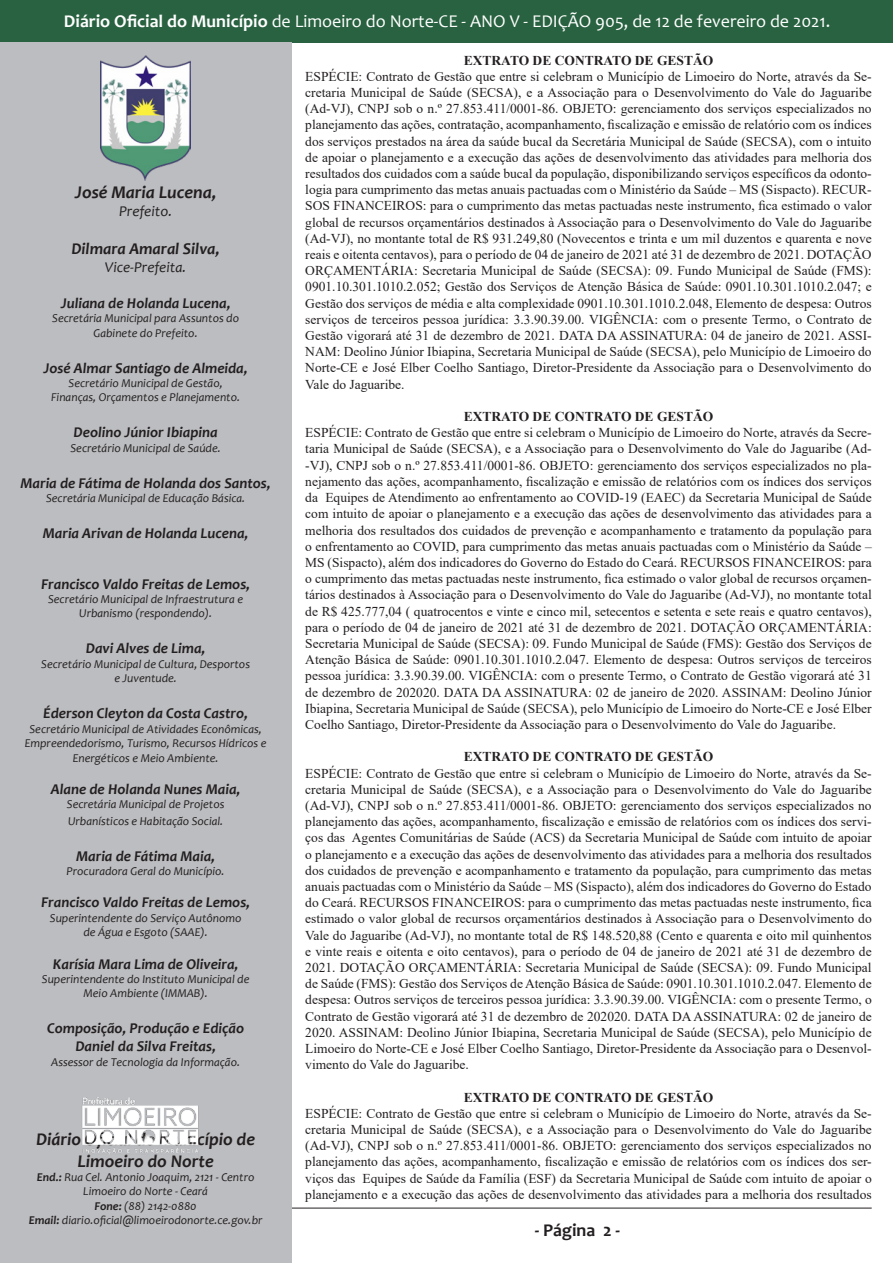
<style>
.page{position:relative;width:893px;height:1263px;background:#fff}
.page>*{position:absolute;margin:0;border:0;box-sizing:border-box;transform-origin:0 0}
.t1{font:18px "Candara";color:#fff}
.t2{font:italic 700 18px/21.6px "Candara";color:#231f20;text-align:center}
.t3{font:700 18px "Candara";color:#231f20}
.t4{font:italic 700 16.5px "Candara";color:#231f20}
.t5{font:italic 700 15px "Candara";color:#231f20}
.t6{font:italic 15px "Candara";color:#231f20}
.t7{font:13.5px/16.2px "Times New Roman";color:#231f20;text-align:justify}
.t8{font:700 13.5px "Times New Roman";color:#231f20}
.t9{font:italic 12px/14.4px "Candara";color:#231f20;text-align:center}
.s1{font-weight:700}
</style>
<div class="page">
<div style="left:1px;top:0;width:892px;height:42px;background:#286240"></div>
<hr style="left:21px;top:1208px;width:851px;height:1px;background:#231f20">
<div style="left:0;top:42px;width:291px;height:1221px;background:#bcbdc0"></div>
<img style="left:101px;top:55px;width:90px;height:125px">
<img style="left:82px;top:1097px;width:117px;height:57px">
<h1 class="t1" style="left:64px;top:10px;width:768px"><span class="s1">Diário Oficial do Município</span> de Limoeiro do Norte-CE - ANO V - EDIÇÃO 905, de 12 de fevereiro de 2021.</h1>
<p class="t2" style="left:75px;top:181px;width:143px">José Maria Lucena,</p>
<p class="t6" style="left:119px;top:202px;width:55px">Prefeito.</p>
<p class="t4" style="left:71px;top:238px;width:150px">Dilmara Amaral Silva,</p>
<p class="t6" style="left:105px;top:258px;width:83px">Vice-Prefeita.</p>
<p class="t5" style="left:61px;top:294px;width:171px">Juliana de Holanda Lucena,</p>
<p class="t9" style="left:52px;top:311px;width:188px">Secretária Municipal para Assuntos do</p>
<p class="t9" style="left:94px;top:325px;width:106px">Gabinete do Prefeito.</p>
<p class="t5" style="left:44px;top:358px;width:206px">José Almar Santiago de Almeida,</p>
<p class="t9" style="left:51px;top:376px;width:190px">Secretário Municipal de Gestão,<br>Finanças, Orçamentos e Planejamento.</p>
<p class="t5" style="left:74px;top:423px;width:146px">Deolino Júnior Ibiapina</p>
<p class="t9" style="left:70px;top:441px;width:152px">Secretário Municipal de Saúde.</p>
<p class="t5" style="left:20px;top:474px;width:252px">Maria de Fátima de Holanda dos Santos,</p>
<p class="t9" style="left:46px;top:491px;width:201px">Secretária Municipal de Educação Básica.</p>
<p class="t5" style="left:43px;top:524px;width:207px">Maria Arivan de Holanda Lucena,</p>
<p class="t5" style="left:41px;top:574px;width:210px">Francisco Valdo Freitas de Lemos,</p>
<p class="t9" style="left:48px;top:592px;width:197px">Secretário Municipal de Infraestrutura e</p>
<p class="t9" style="left:79px;top:606px;width:134px">Urbanismo (respondendo).</p>
<p class="t5" style="left:86px;top:639px;width:121px">Davi Alves de Lima,</p>
<p class="t9" style="left:41px;top:657px;width:210px">Secretário Municipal de Cultura, Desportos</p>
<p class="t9" style="left:114px;top:671px;width:64px">e Juventude.</p>
<p class="t5" style="left:43px;top:704px;width:206px">Éderson Cleyton da Costa Castro,</p>
<p class="t9" style="left:25px;top:721px;width:243px">Secretário Municipal de Atividades Econômicas,<br>Empreendedorismo, Turismo, Recursos Hídricos e<br>Energéticos e Meio Ambiente.</p>
<p class="t5" style="left:51px;top:780px;width:191px">Alane de Holanda Nunes Maia,</p>
<p class="t9" style="left:67px;top:797px;width:159px">Secretária Municipal de Projetos</p>
<p class="t9" style="left:68px;top:813px;width:157px">Urbanísticos e Habitação Social.</p>
<p class="t5" style="left:76px;top:846px;width:140px">Maria de Fátima Maia,</p>
<p class="t9" style="left:67px;top:864px;width:159px">Procuradora Geral do Município.</p>
<p class="t5" style="left:41px;top:893px;width:210px">Francisco Valdo Freitas de Lemos,</p>
<p class="t9" style="left:50px;top:910px;width:193px">Superintendente do Serviço Autônomo de Água e Esgoto (SAAE).</p>
<p class="t5" style="left:53px;top:954px;width:187px">Karísia Mara Lima de Oliveira,</p>
<p class="t9" style="left:42px;top:972px;width:209px">Superintendente do Instituto Municipal de<br>Meio Ambiente (IMMAB).</p>
<p class="t5" style="left:47px;top:1019px;width:199px">Composição, Produção e Edição</p>
<p class="t5" style="left:75px;top:1037px;width:142px">Daniel da Silva Freitas,</p>
<p class="t9" style="left:51px;top:1054px;width:190px">Assessor de Tecnologia da Informação.</p>
<p class="t2" style="left:36px;top:1128px;width:220px">Diário Oficial do Município de<br>Limoeiro do Norte</p>
<p class="t9" style="left:37px;top:1170px;width:219px"><span class="s1">End.:</span> Rua Cel. Antonio Joaquim, 2121 - Centro</p>
<p class="t9" style="left:83px;top:1184px;width:126px">Limoeiro do Norte - Ceará</p>
<p class="t9" style="left:95px;top:1198px;width:104px"><span class="s1">Fone:</span> (88) 2142-0880</p>
<p class="t9" style="left:29px;top:1213px;width:235px"><span class="s1">Email:</span> diario.oficial@limoeirodonorte.ce.gov.br</p>
<p class="t8" style="left:464px;top:50px;width:251px">EXTRATO DE CONTRATO DE GESTÃO</p>
<p class="t7" style="left:305px;top:68px;width:568px">ESPÉCIE: Contrato de Gestão que entre si celebram o Município de Limoeiro do Norte, através da Se&shy;cretaria Municipal de Saúde (SECSA), e a Associação para o Desenvolvimento do Vale do Jaguaribe (Ad-VJ), CNPJ sob o n.º 27.853.411/0001-86. OBJETO: gerenciamento dos serviços especializados no planejamento das ações, contratação, acompanhamento, fiscalização e emissão de relatório com os índices dos serviços prestados na área da saúde bucal da Secretária Municipal de Saúde (SECSA), com o intuito de apoiar o planejamento e a execução das ações de desenvolvimento das atividades para melhoria dos resultados dos cuidados com a saúde bucal da população, disponibilizando serviços específicos da odonto&shy;logia para cumprimento das metas anuais pactuadas com o Ministério da Saúde – MS (Sispacto). RECUR-SOS FINANCEIROS: para o cumprimento das metas pactuadas neste instrumento, fica estimado o valor global de recursos orçamentários destinados à Associação para o Desenvolvimento do Vale do Jaguaribe (Ad-VJ), no montante total de R$ 931.249,80 (Novecentos e trinta e um mil duzentos e quarenta e nove reais e oitenta centavos), para o período de 04 de janeiro de 2021 até 31 de dezembro de 2021. DOTAÇÃO ORÇAMENTÁRIA: Secretaria Municipal de Saúde (SECSA): 09. Fundo Municipal de Saúde (FMS):<br>0901.10.301.1010.2.052; Gestão dos Serviços de Atenção Básica de Saúde: 0901.10.301.1010.2.047; e Gestão dos serviços de média e alta complexidade 0901.10.301.1010.2.048, Elemento de despesa: Outros serviços de terceiros pessoa jurídica: 3.3.90.39.00. VIGÊNCIA: com o presente Termo, o Contrato de Gestão vigorará até 31 de dezembro de 2021. DATA DA ASSINATURA: 04 de janeiro de 2021. ASSI-NAM: Deolino Júnior Ibiapina, Secretaria Municipal de Saúde (SECSA), pelo Município de Limoeiro do Norte-CE e José Elber Coelho Santiago, Diretor-Presidente da Associação para o Desenvolvimento do Vale do Jaguaribe.</p>
<p class="t8" style="left:464px;top:407px;width:251px">EXTRATO DE CONTRATO DE GESTÃO</p>
<p class="t7" style="left:305px;top:424px;width:568px">ESPÉCIE: Contrato de Gestão que entre si celebram o Município de Limoeiro do Norte, através da Secre&shy;taria Municipal de Saúde (SECSA), e a Associação para o Desenvolvimento do Vale do Jaguaribe (Ad--VJ), CNPJ sob o n.º 27.853.411/0001-86. OBJETO: gerenciamento dos serviços especializados no pla&shy;nejamento das ações, acompanhamento, fiscalização e emissão de relatórios com os índices dos serviços da Equipes de Atendimento ao enfrentamento ao COVID-19 (EAEC) da Secretaria Municipal de Saúde com intuito de apoiar o planejamento e a execução das ações de desenvolvimento das atividades para a melhoria dos resultados dos cuidados de prevenção e acompanhamento e tratamento da população para o enfrentamento ao COVID, para cumprimento das metas anuais pactuadas com o Ministério da Saúde – MS (Sispacto), além dos indicadores do Governo do Estado do Ceará. RECURSOS FINANCEIROS: para o cumprimento das metas pactuadas neste instrumento, fica estimado o valor global de recursos orçamen&shy;tários destinados à Associação para o Desenvolvimento do Vale do Jaguaribe (Ad-VJ), no montante total de R$ 425.777,04 ( quatrocentos e vinte e cinco mil, setecentos e setenta e sete reais e quatro centavos), para o período de 04 de janeiro de 2021 até 31 de dezembro de 2021. DOTAÇÃO ORÇAMENTÁRIA:<br>Secretaria Municipal de Saúde (SECSA): 09. Fundo Municipal de Saúde (FMS): Gestão dos Serviços de Atenção Básica de Saúde: 0901.10.301.1010.2.047. Elemento de despesa: Outros serviços de terceiros pessoa jurídica: 3.3.90.39.00. VIGÊNCIA: com o presente Termo, o Contrato de Gestão vigorará até 31 de dezembro de 202020. DATA DA ASSINATURA: 02 de janeiro de 2020. ASSINAM: Deolino Júnior Ibiapina, Secretaria Municipal de Saúde (SECSA), pelo Município de Limoeiro do Norte-CE e José Elber Coelho Santiago, Diretor-Presidente da Associação para o Desenvolvimento do Vale do Jaguaribe.</p>
<p class="t8" style="left:464px;top:747px;width:251px">EXTRATO DE CONTRATO DE GESTÃO</p>
<p class="t7" style="left:305px;top:764px;width:568px">ESPÉCIE: Contrato de Gestão que entre si celebram o Município de Limoeiro do Norte, através da Se&shy;cretaria Municipal de Saúde (SECSA), e a Associação para o Desenvolvimento do Vale do Jaguaribe (Ad-VJ), CNPJ sob o n.º 27.853.411/0001-86. OBJETO: gerenciamento dos serviços especializados no planejamento das ações, acompanhamento, fiscalização e emissão de relatórios com os índices dos servi&shy;ços das Agentes Comunitárias de Saúde (ACS) da Secretaria Municipal de Saúde com intuito de apoiar o planejamento e a execução das ações de desenvolvimento das atividades para a melhoria dos resultados dos cuidados de prevenção e acompanhamento e tratamento da população, para cumprimento das metas anuais pactuadas com o Ministério da Saúde – MS (Sispacto), além dos indicadores do Governo do Estado do Ceará. RECURSOS FINANCEIROS: para o cumprimento das metas pactuadas neste instrumento, fica estimado o valor global de recursos orçamentários destinados à Associação para o Desenvolvimento do Vale do Jaguaribe (Ad-VJ), no montante total de R$ 148.520,88 (Cento e quarenta e oito mil quinhentos e vinte reais e oitenta e oito centavos), para o período de 04 de janeiro de 2021 até 31 de dezembro de 2021. DOTAÇÃO ORÇAMENTÁRIA: Secretaria Municipal de Saúde (SECSA): 09. Fundo Municipal de Saúde (FMS): Gestão dos Serviços de Atenção Básica de Saúde: 0901.10.301.1010.2.047. Elemento de despesa: Outros serviços de terceiros pessoa jurídica: 3.3.90.39.00. VIGÊNCIA: com o presente Termo, o Contrato de Gestão vigorará até 31 de dezembro de 202020. DATA DA ASSINATURA: 02 de janeiro de 2020. ASSINAM: Deolino Júnior Ibiapina, Secretaria Municipal de Saúde (SECSA), pelo Município de Limoeiro do Norte-CE e José Elber Coelho Santiago, Diretor-Presidente da Associação para o Desenvol&shy;vimento do Vale do Jaguaribe.</p>
<p class="t8" style="left:464px;top:1087px;width:251px">EXTRATO DE CONTRATO DE GESTÃO</p>
<p class="t7" style="left:305px;top:1105px;width:568px">ESPÉCIE: Contrato de Gestão que entre si celebram o Município de Limoeiro do Norte, através da Se&shy;cretaria Municipal de Saúde (SECSA), e a Associação para o Desenvolvimento do Vale do Jaguaribe (Ad-VJ), CNPJ sob o n.º 27.853.411/0001-86. OBJETO: gerenciamento dos serviços especializados no planejamento das ações, acompanhamento, fiscalização e emissão de relatórios com os índices dos ser&shy;viços das Equipes de Saúde da Família (ESF) da Secretaria Municipal de Saúde com intuito de apoiar o planejamento e a execução das ações de desenvolvimento das atividades para a melhoria dos resultados</p>
<h1 class="t3" style="left:535px;top:1219px;width:87px">- Página 2 -</h1>
</div>
